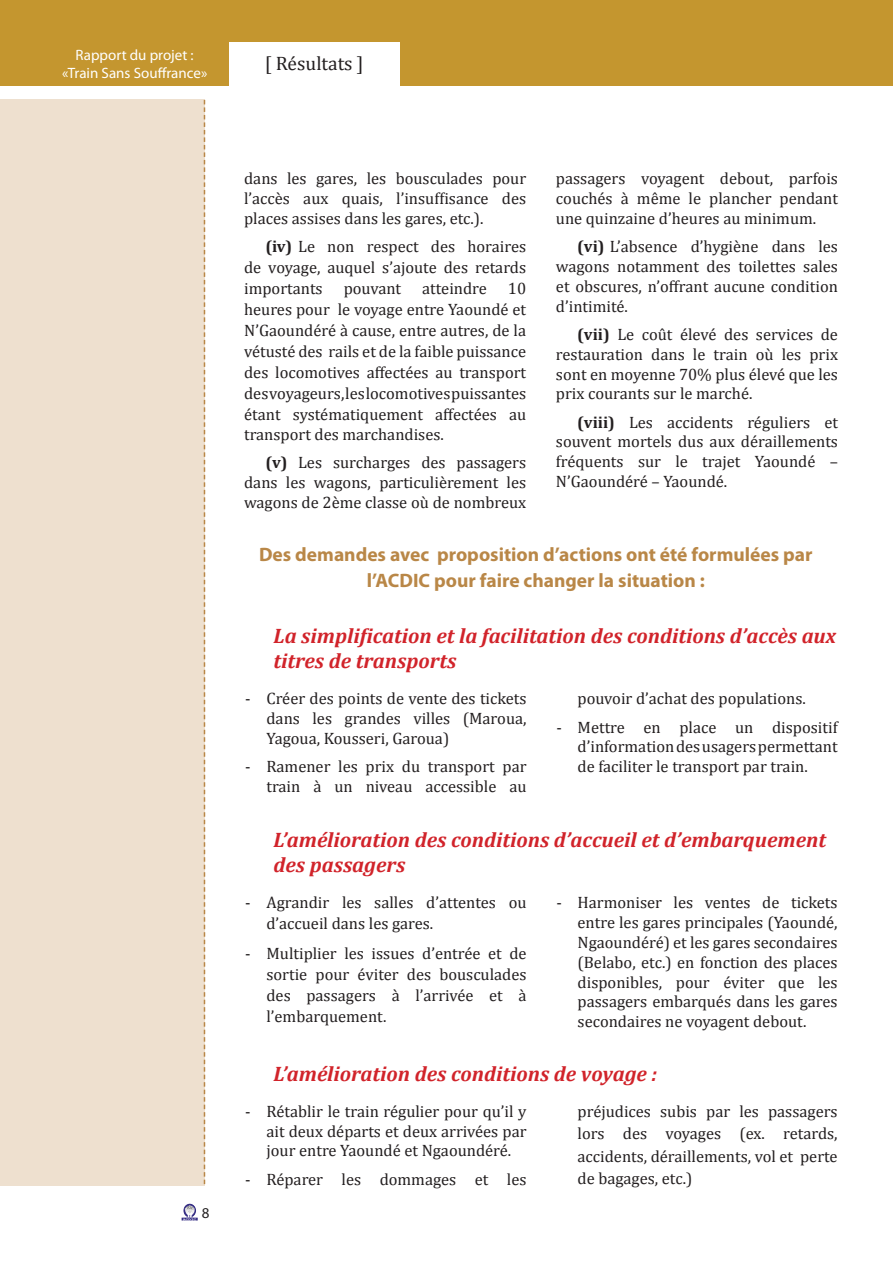
<style>
.page{position:relative;width:893px;height:1263px;background:#fff}
.page>*{position:absolute;margin:0;border:0;box-sizing:border-box;transform-origin:0 0}
.t1{font:italic 700 21px/25.2px "Cambria";color:#d1232a}
.t2{font:700 19.5px/25.5px "Myriad Pro";color:#b98747;text-align:center}
.t3{font:19.5px "Cambria";color:#231f20}
.t4{font:16.5px/19.8px "Cambria";color:#231f20;text-align:justify}
.t5{font:15px/18px "Myriad Pro";color:#fff;text-align:center}
.t6{font:15px "Myriad Pro";color:#231f20}
.s1{font-weight:700}
</style>
<div class="page">
<div style="left:0;top:0;width:893px;height:85px;background:#c4962f"></div>
<div style="left:230px;top:43px;width:170px;height:51px;background:#fff"></div>
<svg style="left:183px;top:1204px;width:6px;height:13px"></svg>
<div style="left:0;top:99px;width:204px;height:1086px;background:#eee0cf"></div>
<svg style="left:204px;top:100px;width:1px;height:1084px"></svg>
<p class="t5" style="left:62px;top:45px;width:147px">Rapport du projet : «Train Sans Souffrance»</p>
<p class="t3" style="left:265px;top:52px;width:101px">[ Résultats ]</p>
<p class="t4" style="left:244px;top:169px;width:284px">dans les gares, les bousculades pour l’accès aux quais, l’insuffisance des places assises dans les gares, etc.).</p>
<p class="t4" style="left:244px;top:236px;width:284px;line-height:21px;text-indent:21px"><span class="s1">(iv)</span> Le non respect des horaires de voyage, auquel s’ajoute des retards importants</p>
<p class="t4" style="left:344px;top:279px;width:59px">pouvant</p>
<p class="t4" style="left:422px;top:279px;width:66px">atteindre</p>
<p class="t4" style="left:244px;top:278px;width:284px;line-height:20.9px;text-indent:264px">10 heures pour le voyage entre Yaoundé et N’Gaoundéré à cause, entre autres, de la vétusté des rails et de la faible puissance des locomotives affectées au transport des voyageurs, les locomotives puissantes étant systématiquement affectées au transport des marchandises.</p>
<p class="t4" style="left:244px;top:453px;width:284px;text-indent:21px"><span class="s1">(v)</span> Les surcharges des passagers dans les wagons, particulièrement les wagons de 2ème classe où de nombreux</p>
<p class="t4" style="left:556px;top:169px;width:284px">passagers voyagent debout, parfois couchés à même le plancher pendant une quinzaine d’heures au minimum.</p>
<p class="t4" style="left:556px;top:237px;width:284px;text-indent:21px"><span class="s1">(vi)</span> L’absence d’hygiène dans les wagons notamment des toilettes sales et obscures, n’offrant aucune condition d’intimité.</p>
<p class="t4" style="left:556px;top:324px;width:284px;text-indent:21px"><span class="s1">(vii)</span> Le coût élevé des services de restauration dans le train où les prix sont en moyenne 70% plus élevé que les prix courants sur le marché.</p>
<p class="t4" style="left:556px;top:412px;width:284px;text-indent:21px"><span class="s1">(viii)</span> Les accidents réguliers et souvent mortels dus aux déraillements fréquents sur le trajet Yaoundé – N’Gaoundéré – Yaoundé.</p>
<p class="t2" style="left:259px;top:541px;width:555px">Des demandes avec proposition d’actions ont été formulées par l’ACDIC pour faire changer la situation :</p>
<p class="t1" style="left:274px;top:622px;width:564px">La simplification et la facilitation des conditions d’accès aux titres de transports</p>
<p class="t4" style="left:266px;top:689px;width:262px;text-indent:-21px">- Créer des points de vente des tickets dans les grandes villes (Maroua, Yagoua, Kousseri, Garoua)</p>
<p class="t4" style="left:245px;top:756px;width:283px;text-align:right">- Ramener les prix du transport par train à un niveau accessible au</p>
<p class="t4" style="left:578px;top:689px;width:230px">pouvoir d’achat des populations.</p>
<p class="t4" style="left:578px;top:717px;width:262px;text-indent:-21px">- Mettre en place un dispositif d’information des usagers permettant de faciliter le transport par train.</p>
<p class="t1" style="left:274px;top:826px;width:554px">L’amélioration des conditions d’accueil et d’embarquement des passagers</p>
<p class="t4" style="left:266px;top:892px;width:262px;line-height:21px;text-indent:-21px">- Agrandir les salles d’attentes ou d’accueil dans les gares.</p>
<p class="t4" style="left:266px;top:943px;width:262px;line-height:21px;text-indent:-21px">- Multiplier les issues d’entrée et de sortie pour éviter des bousculades des passagers à l’arrivée et à l’embarquement.</p>
<p class="t4" style="left:578px;top:893px;width:262px;text-indent:-21px">- Harmoniser les ventes de tickets entre les gares principales (Yaoundé, Ngaoundéré) et les gares secondaires (Belabo, etc.) en fonction des places disponibles, pour éviter que les passagers embarqués dans les gares secondaires ne voyagent debout.</p>
<p class="t1" style="left:274px;top:1061px;width:385px">L’amélioration des conditions de voyage :</p>
<p class="t6" style="left:202px;top:1204px;width:9px">8</p>
<p class="t4" style="left:266px;top:1101px;width:262px;text-indent:-21px">- Rétablir le train régulier pour qu’il y ait deux départs et deux arrivées par jour entre Yaoundé et Ngaoundéré.</p>
<p class="t4" style="left:245px;top:1169px;width:283px">- Réparer les dommages et les</p>
<p class="t4" style="left:578px;top:1100px;width:262px;line-height:22.5px">préjudices subis par les passagers lors des voyages (ex. retards, accidents, déraillements, vol et perte de bagages, etc.)</p>
</div>
